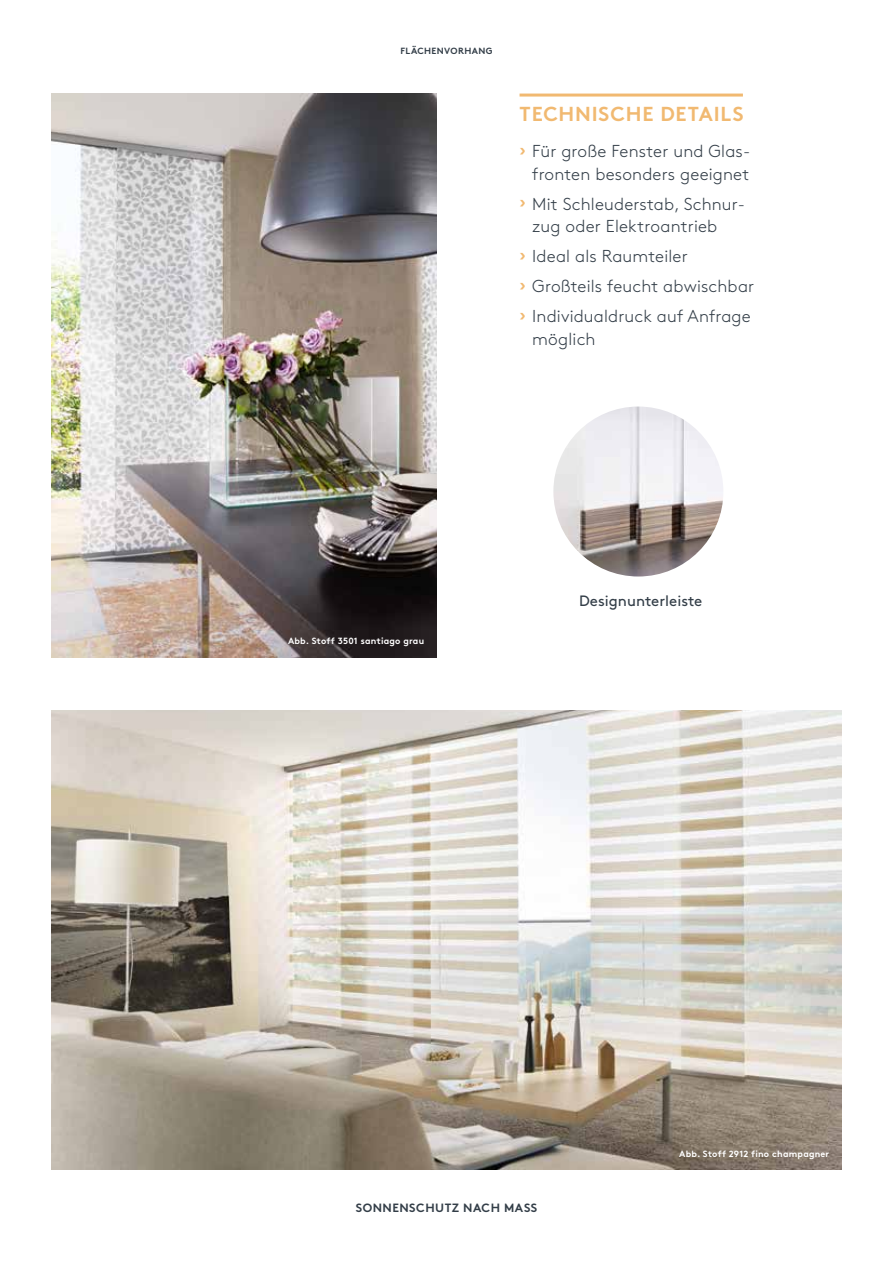
<style>
.page{position:relative;width:893px;height:1263px;background:#fff}
.page>*{position:absolute;margin:0;border:0;box-sizing:border-box;transform-origin:0 0}
.t1{font:700 20.25px "Brown Pro";letter-spacing:.04em;color:#f1b971}
.t2{font:300 17.25px/22.5px "Brown Pro";letter-spacing:.01em;color:#333e48}
.t3{font:15px "Brown Pro";color:#333e48}
.t4{font:700 12px "Brown Pro";letter-spacing:.04em;color:#333e48}
.t5{font:700 9px "Brown Pro";letter-spacing:.02em;color:#fff}
.t6{font:700 9px "Brown Pro";letter-spacing:.04em;color:#333e48}
.s1{font-weight:700;color:#f1b971}
</style>
<div class="page">
<img style="left:51px;top:710px;width:791px;height:459px">
<img style="left:51px;top:94px;width:386px;height:563px">
<hr style="left:520px;top:94px;width:223px;height:3px;background:#f1b971">
<img style="left:553px;top:406px;width:170px;height:170px;border-radius:85px">
<p class="t6" style="left:400px;top:43px;width:94px">FLÄCHENVORHANG</p>
<p class="t1" style="left:520px;top:98px;width:225px">TECHNISCHE DETAILS</p>
<p class="t2" style="left:520px;top:139px;width:232px;text-align:right"><span class="s1">›</span> Für große Fenster und Glas&shy;fronten besonders geeignet</p>
<p class="t2" style="left:532px;top:191px;width:214px;text-indent:-13px"><span class="s1">›</span> Mit Schleuderstab, Schnur&shy;zug oder Elektroantrieb</p>
<p class="t2" style="left:520px;top:240px;width:236px;line-height:30px"><span class="s1">›</span> Ideal als Raumteiler<br><span class="s1">›</span> Großteils feucht abwischbar <span class="s1">›</span> Individualdruck auf Anfrage</p>
<p class="t2" style="left:532px;top:326px;width:65px">möglich</p>
<p class="t5" style="left:288px;top:634px;width:138px">Abb. Stoff 3501 santiago grau</p>
<p class="t3" style="left:579px;top:589px;width:125px">Designunterleiste</p>
<p class="t5" style="left:679px;top:1146px;width:151px">Abb. Stoff 2912 fino champagner</p>
<p class="t4" style="left:356px;top:1198px;width:183px">SONNENSCHUTZ NACH MASS</p>
</div>
